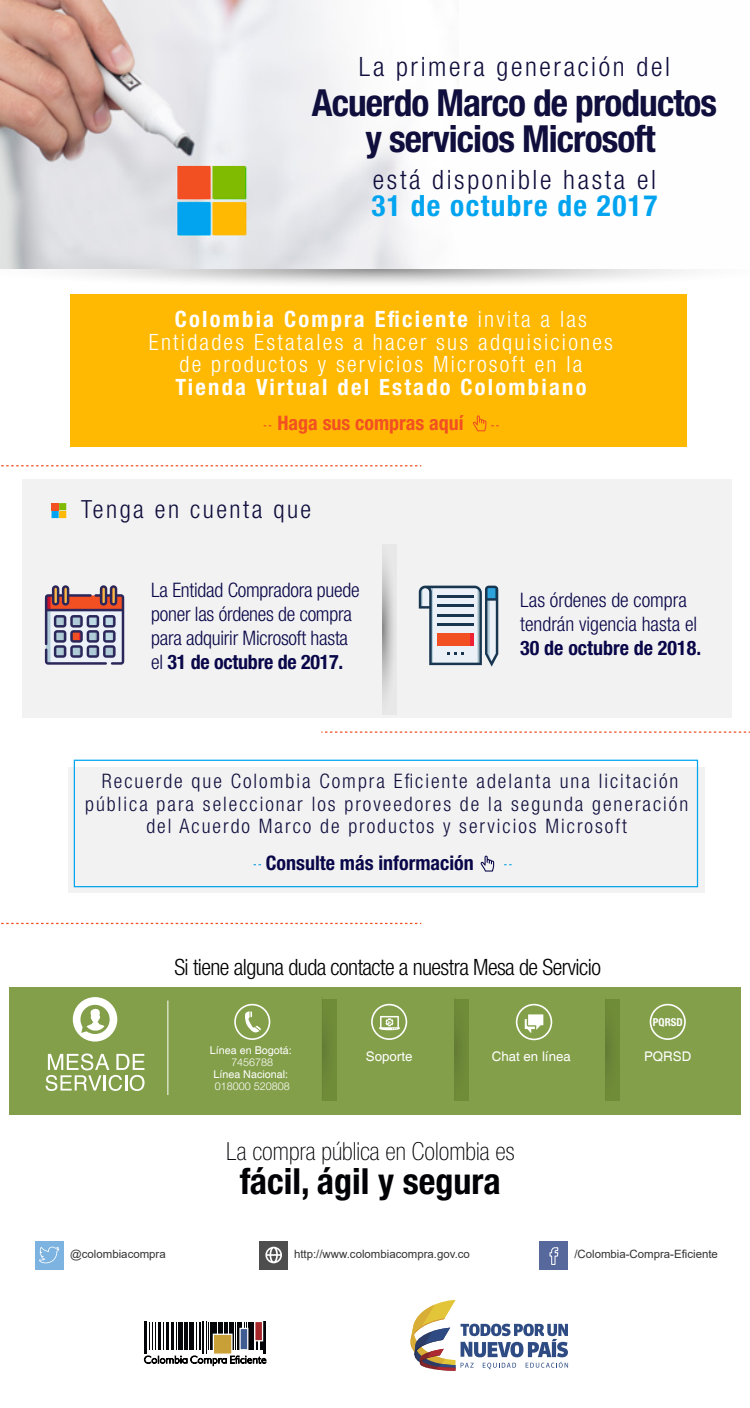
<style>
.page{position:relative;width:750px;height:1408px;background:#fff}
.page>*{position:absolute;margin:0;border:0;box-sizing:border-box;transform-origin:0 0}
.t1{font:700 condensed 37.38px/36px "Helvetica Neue LT Pro";letter-spacing:-.025em;color:#0f0e3d;text-align:center}
.t2{font:700 condensed 36px "Helvetica Neue LT Pro";color:#000105}
.t3{font:700 condensed 29.38px "Helvetica Neue LT Pro";letter-spacing:.045em;color:#02a4ef}
.t4{font:300 condensed 26.75px "Helvetica Neue LT Pro";letter-spacing:.1em;color:#0f0e3d}
.t5{font:100 condensed 25px "Helvetica Neue LT Pro";color:#000105}
.t6{font:300 condensed 25px "Helvetica Neue LT Pro";letter-spacing:.1em;color:#0f0e3d}
.t7{font:300 condensed 22.5px/22.5px "Helvetica Neue LT Pro";letter-spacing:.1em;color:#fff;text-align:center}
.t8{font:300 condensed 22.5px "Helvetica Neue LT Pro";letter-spacing:-.025em;color:#000}
.t9{font:700 condensed 22.5px "Helvetica Neue LT Pro";letter-spacing:.1em;color:#fff}
.t10{font:300 condensed 20px/22.5px "Helvetica Neue LT Pro";letter-spacing:.1em;color:#0f0e3d;text-align:center}
.t11{font:300 condensed 20px/24px "Helvetica Neue LT Pro";letter-spacing:-.01em;color:#090749}
.t12{font:700 condensed 20px "Helvetica Neue LT Pro";color:#090749}
.t13{font:700 condensed 20px "Helvetica Neue LT Pro";color:#f25022}
.t14{font:13.25px "Helvetica";color:#fff}
.t15{font:11.5px "Arial";color:#333334}
.t16{font:700 condensed 10.88px "Helvetica Neue LT Pro";color:#fff}
.t17{font:10.75px "Helvetica";color:#fff}
.t18{font:300 10.75px "Helvetica Neue LT Pro";color:#fff}
.s1{font-weight:700}
</style>
<div class="page">
<div style="left:22px;top:479px;width:710px;height:239px;background:#f2f2f2"></div>
<div style="left:69px;top:767px;width:636px;height:125px;background:#f2f2f2"></div>
<svg style="left:71px;top:269px;width:616px;height:15px"></svg>
<svg style="left:382px;top:544px;width:15px;height:170px"></svg>
<img style="left:0;top:0;width:459px;height:269px">
<svg style="left:177px;top:166px;width:68px;height:69px;background:#a09e50"></svg>
<svg style="left:52px;top:503px;width:14px;height:15px"></svg>
<svg style="left:321px;top:731px;width:429px;height:1px"></svg>
<svg style="left:1px;top:922px;width:420px;height:2px"></svg>
<svg style="left:1px;top:465px;width:420px;height:1px"></svg>
<svg style="left:45px;top:585px;width:79px;height:79px"></svg>
<svg style="left:419px;top:585px;width:79px;height:81px"></svg>
<hr style="left:438px;top:595px;width:36px;height:2px;background:#193651">
<hr style="left:438px;top:604px;width:36px;height:3px;background:#193651">
<hr style="left:438px;top:614px;width:36px;height:2px;background:#193651">
<hr style="left:438px;top:623px;width:36px;height:3px;background:#193651">
<div style="left:74px;top:759px;width:624px;height:128px;border:1px solid #02a4ef"></div>
<div style="left:70px;top:294px;width:617px;height:152px;background:#ffb902"></div>
<svg style="left:481px;top:855px;width:13px;height:16px"></svg>
<hr style="left:144px;top:1321px;width:2px;height:33px;background:#030508">
<hr style="left:206px;top:1321px;width:1px;height:33px;background:#030508">
<svg style="left:208px;top:1322px;width:1px;height:27px"></svg>
<svg style="left:235px;top:1322px;width:1px;height:27px"></svg>
<hr style="left:263px;top:1321px;width:1px;height:33px;background:#030508">
<hr style="left:232px;top:1321px;width:2px;height:28px;background:#030508">
<hr style="left:265px;top:1321px;width:1px;height:33px;background:#030508">
<hr style="left:240px;top:1321px;width:2px;height:28px;background:#030508">
<hr style="left:248px;top:1321px;width:2px;height:28px;background:#030508">
<svg style="left:256px;top:1341px;width:2px;height:8px"></svg>
<hr style="left:260px;top:1321px;width:2px;height:28px;background:#030508">
<svg style="left:216px;top:1322px;width:9px;height:11px"></svg>
<svg style="left:196px;top:1322px;width:5px;height:27px"></svg>
<hr style="left:192px;top:1321px;width:2px;height:28px;background:#030508">
<hr style="left:214px;top:1321px;width:2px;height:28px;background:#030508">
<hr style="left:226px;top:1321px;width:2px;height:28px;background:#030508">
<hr style="left:237px;top:1321px;width:2px;height:28px;background:#030508">
<hr style="left:251px;top:1321px;width:2px;height:28px;background:#030508">
<hr style="left:221px;top:1321px;width:2px;height:28px;background:#030508">
<hr style="left:202px;top:1321px;width:1px;height:33px;background:#030508">
<svg style="left:149px;top:1322px;width:36px;height:27px"></svg>
<hr style="left:181px;top:1321px;width:2px;height:28px;background:#030508">
<hr style="left:189px;top:1321px;width:3px;height:28px;background:#030508">
<hr style="left:210px;top:1321px;width:3px;height:28px;background:#030508">
<hr style="left:229px;top:1321px;width:3px;height:28px;background:#030508">
<hr style="left:186px;top:1321px;width:2px;height:28px;background:#030508">
<hr style="left:147px;top:1321px;width:1px;height:33px;background:#030508">
<div style="left:213px;top:1333px;width:20px;height:21px;background:#c8a037;border:1px solid #fff"></div>
<div style="left:239px;top:1327px;width:9px;height:23px;background:#3f5c93;border:1px solid #fff"></div>
<div style="left:254px;top:1320px;width:9px;height:21px;background:#a52729;border:1px solid #fff"></div>
<svg style="left:144px;top:1355px;width:122px;height:10px"></svg>
<svg style="left:410px;top:1299px;width:158px;height:71px"></svg>
<div style="left:259px;top:1240px;width:29px;height:29px;background:#4e4e4e"></div>
<svg style="left:265px;top:1246px;width:17px;height:17px"></svg>
<div style="left:35px;top:1240px;width:28px;height:29px;background:#7db3e1"></div>
<svg style="left:39px;top:1246px;width:20px;height:17px"></svg>
<div style="left:539px;top:1240px;width:29px;height:29px;background:#56689c"></div>
<svg style="left:549px;top:1247px;width:9px;height:18px"></svg>
<div style="left:9px;top:987px;width:732px;height:128px;background:#839f49"></div>
<svg style="left:234px;top:1003px;width:36px;height:37px"></svg>
<svg style="left:516px;top:1003px;width:36px;height:37px"></svg>
<svg style="left:455px;top:999px;width:14px;height:101px"></svg>
<hr style="left:454px;top:996px;width:1px;height:104px;background:#627f39">
<svg style="left:606px;top:999px;width:13px;height:101px"></svg>
<hr style="left:605px;top:996px;width:1px;height:104px;background:#627f39">
<svg style="left:46px;top:1053px;width:99px;height:38px"></svg>
<svg style="left:73px;top:997px;width:44px;height:44px"></svg>
<svg style="left:371px;top:1003px;width:36px;height:37px"></svg>
<svg style="left:323px;top:999px;width:13px;height:101px"></svg>
<hr style="left:322px;top:996px;width:1px;height:104px;background:#627f39">
<svg style="left:650px;top:1003px;width:36px;height:37px"></svg>
<hr style="left:167px;top:1000px;width:1px;height:95px;background:#fff">
<svg style="left:473px;top:415px;width:26px;height:16px"></svg>
<h3 class="t4" style="left:359px;top:51px;width:313px">La primera generación del</h3>
<h1 class="t1" style="left:312px;top:84px;width:407px">Acuerdo Marco de productos y servicios Microsoft</h1>
<h3 class="t4" style="left:373px;top:164px;width:285px">está disponible hasta el</h3>
<h3 class="t3" style="left:371px;top:188px;width:287px">31 de octubre de 2017</h3>
<p class="t7" style="left:149px;top:308px;width:466px"><span class="s1">Colombia Compra Eficiente</span> invita a las<br>Entidades Estatales a hacer sus adquisiciones de productos y servicios Microsoft en la</p>
<p class="t9" style="left:175px;top:373px;width:413px">Tienda Virtual del Estado Colombiano</p>
<p class="t13" style="left:278px;top:410px;width:188px">Haga sus compras aquí</p>
<p class="t6" style="left:81px;top:495px;width:232px">Tenga en cuenta que</p>
<p class="t11" style="left:151px;top:577px;width:210px">La Entidad Compradora puede poner las órdenes de compra para adquirir Microsoft hasta el <span class="s1">31 de octubre de 2017.</span></p>
<p class="t11" style="left:520px;top:588px;width:178px">Las órdenes de compra tendrán vigencia hasta el</p>
<p class="t12" style="left:520px;top:636px;width:182px">30 de octubre de 2018.</p>
<p class="t10" style="left:85px;top:769px;width:605px">Recuerde que Colombia Compra Eficiente adelanta una licitación pública para seleccionar los proveedores de la segunda generación del Acuerdo Marco de productos y servicios Microsoft</p>
<p class="t12" style="left:266px;top:850px;width:209px">Consulte más información</p>
<p class="t8" style="left:174px;top:954px;width:428px">Si tiene alguna duda contacte a nuestra Mesa de Servicio</p>
<p class="t16" style="left:653px;top:1015px;width:31px">PQRSD</p>
<p class="t17" style="left:210px;top:1043px;width:83px">Línea en Bogotá:</p>
<p class="t18" style="left:231px;top:1055px;width:43px">7456788</p>
<p class="t17" style="left:213px;top:1067px;width:76px">Línea Nacional:</p>
<p class="t18" style="left:215px;top:1079px;width:76px">018000 520808</p>
<p class="t14" style="left:366px;top:1048px;width:48px">Soporte</p>
<p class="t14" style="left:492px;top:1048px;width:80px">Chat en línea</p>
<p class="t14" style="left:644px;top:1048px;width:49px">PQRSD</p>
<p class="t5" style="left:226px;top:1137px;width:290px">La compra pública en Colombia es</p>
<h2 class="t2" style="left:240px;top:1159px;width:263px">fácil, ágil y segura</h2>
<p class="t15" style="left:70px;top:1246px;width:97px">@colombiacompra</p>
<p class="t15" style="left:294px;top:1246px;width:177px">http://www.colombiacompra.gov.co</p>
<p class="t15" style="left:574px;top:1246px;width:145px">/Colombia-Compra-Eficiente</p>
</div>
